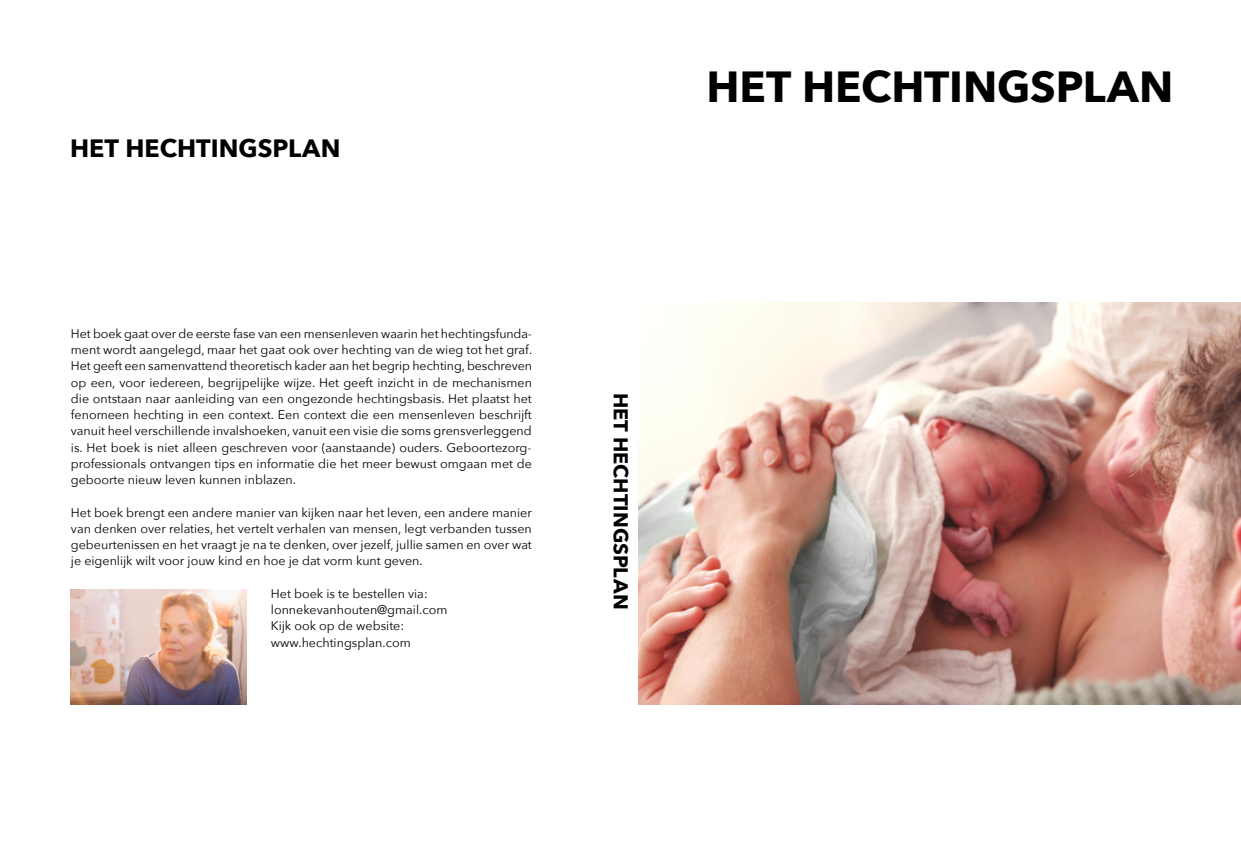
<style>
.page{position:relative;width:1241px;height:851px;background:#fff}
.page>*{position:absolute;margin:0;border:0;box-sizing:border-box;transform-origin:0 0}
.t1{font:700 43.38px "Avenir Next";letter-spacing:-.005em;color:#000}
.t2{font:700 25px "Avenir Next";color:#000}
.t3{font:700 20px "Avenir Next";color:#000}
.t4{font:12.5px/16.2px "Avenir Next";color:#000;text-align:justify}
</style>
<div class="page">
<img style="left:638px;top:302px;width:602px;height:402px">
<img style="left:71px;top:589px;width:175px;height:115px">
<h2 class="t2" style="left:70px;top:126px;width:272px">HET HECHTINGSPLAN</h2>
<p class="t4" style="left:71px;top:324px;width:463px">Het boek gaat over de eerste fase van een mensenleven waarin het hechtingsfunda&shy;ment wordt aangelegd, maar het gaat ook over hechting van de wieg tot het graf.<br>Het geeft een samenvattend theoretisch kader aan het begrip hechting, beschreven op een, voor iedereen, begrijpelijke wijze. Het geeft inzicht in de mechanismen die ontstaan naar aanleiding van een ongezonde hechtingsbasis. Het plaatst het fenomeen hechting in een context. Een context die een mensenleven beschrijft vanuit heel verschillende invalshoeken, vanuit een visie die soms grensverleggend is. Het boek is niet alleen geschreven voor (aanstaande) ouders. Geboortezorg&shy;professionals ontvangen tips en informatie die het meer bewust omgaan met de geboorte nieuw leven kunnen inblazen.</p>
<p class="t4" style="left:71px;top:503px;width:462px">Het boek brengt een andere manier van kijken naar het leven, een andere manier van denken over relaties, het vertelt verhalen van mensen, legt verbanden tussen gebeurtenissen en het vraagt je na te denken, over jezelf, jullie samen en over wat je eigenlijk wilt voor jouw kind en hoe je dat vorm kunt geven.</p>
<p class="t4" style="left:271px;top:584px;width:178px;text-align:left">Het boek is te bestellen via: lonnekevanhouten@gmail.com<br>Kijk ook op de website: www.hechtingsplan.com</p>
<h1 class="t1" style="left:706px;top:49px;width:468px">HET HECHTINGSPLAN</h1>
<h3 class="t3" style="left:638px;top:392px;width:218px;rotate:90deg">HET HECHTINGSPLAN</h3>
</div>
